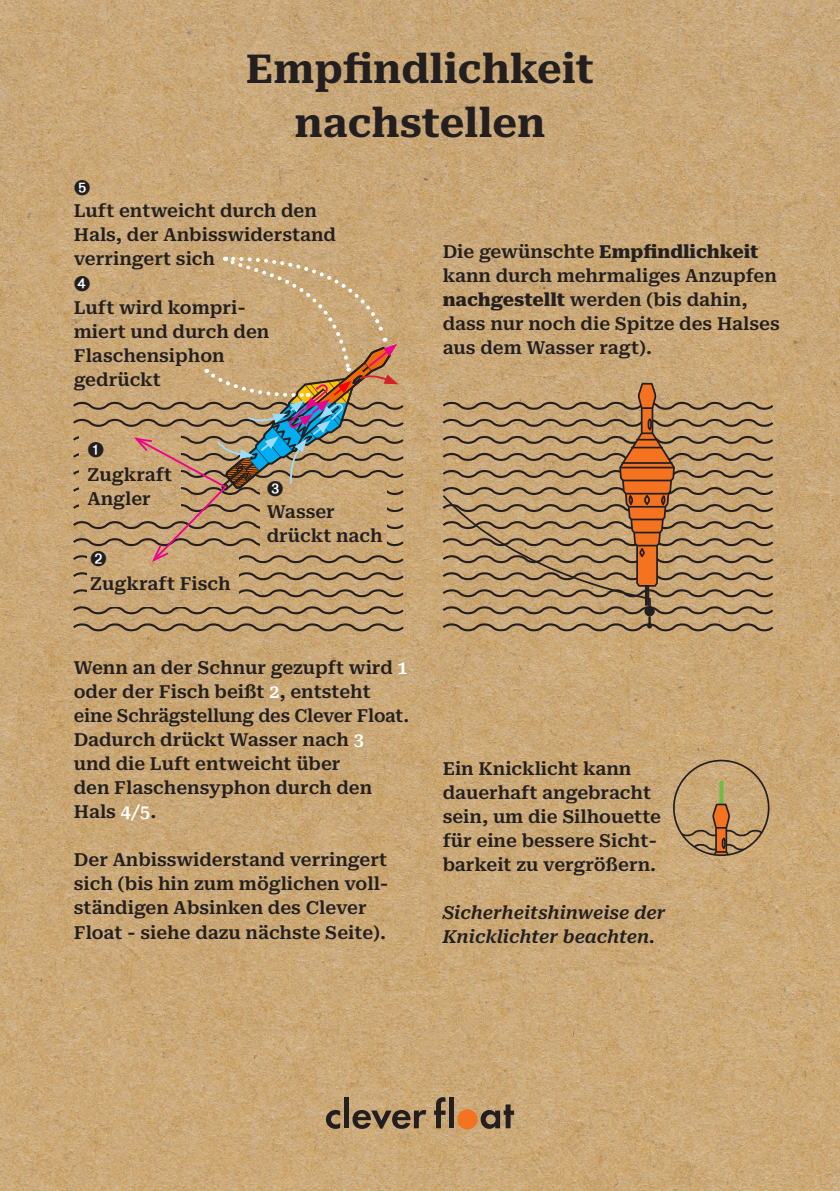
<style>
.page{position:relative;width:840px;height:1191px;background:#fff}
.page>*{position:absolute;margin:0;border:0;box-sizing:border-box;transform-origin:0 0}
.t1{font:700 40px/54px "Roboto Serif";color:#231f20;text-align:center}
.t2{font:600 18px/24px "Roboto Serif";color:#231f20}
.t3{font:italic 600 18px/24px "Roboto Serif";color:#231f20}
.s1{color:#fff}
.s2{font-weight:800}
</style>
<div class="page">
<img style="left:17px;top:0;width:822px;height:1191px">
<img style="left:0;top:0;width:17px;height:1191px">
<svg style="left:719px;top:780px;width:4px;height:33px"></svg>
<hr style="left:697px;top:896px;width:46px;height:1px;background:#231f20">
<hr style="left:700px;top:909px;width:41px;height:1px;background:#231f20">
<hr style="left:703px;top:921px;width:35px;height:1px;background:#231f20">
<hr style="left:705px;top:933px;width:30px;height:1px;background:#231f20">
<svg style="left:708px;top:946px;width:25px;height:1px"></svg>
<svg style="left:711px;top:958px;width:19px;height:1px"></svg>
<svg style="left:673px;top:802px;width:95px;height:53px;background:#b99465"></svg>
<div style="left:672px;top:759px;width:97px;height:97px;border:2px solid #231f20;border-radius:50%"></div>
<svg style="left:326px;top:1110px;width:14px;height:18px"></svg>
<div style="left:344px;top:1097px;width:5px;height:31px;background:#231f20"></div>
<svg style="left:352px;top:1110px;width:74px;height:18px"></svg>
<div style="left:457px;top:1109px;width:20px;height:20px;background:#f47321;border-radius:50%"></div>
<svg style="left:480px;top:1104px;width:34px;height:24px"></svg>
<div style="left:448px;top:1097px;width:5px;height:31px;background:#231f20"></div>
<svg style="left:434px;top:1097px;width:11px;height:31px"></svg>
<svg style="left:440px;top:381px;width:335px;height:253px;background:#b49165"></svg>
<svg style="left:74px;top:180px;width:16px;height:15px"></svg>
<svg style="left:71px;top:255px;width:335px;height:379px;background:#bc9e73"></svg>
<h1 class="t1" style="left:246px;top:38px;width:349px">Empfindlichkeit nachstellen</h1>
<p class="t2" style="left:74px;top:197px;width:263px">Luft entweicht durch den<br>Hals, der Anbisswiderstand verringert sich</p>
<p class="t2" style="left:74px;top:293px;width:197px">Luft wird kompri&shy;miert und durch den<br>Flaschensiphon gedrückt</p>
<p class="t2" style="left:87px;top:461px;width:86px">Zugkraft<br>Angler</p>
<p class="t2" style="left:90px;top:570px;width:142px">Zugkraft Fisch</p>
<p class="t2" style="left:266px;top:498px;width:117px">Wasser drückt nach</p>
<p class="t2" style="left:74px;top:654px;width:337px">Wenn an der Schnur gezupft wird <span class="s1">1 </span>oder der Fisch beißt <span class="s1">2</span>, entsteht eine Schrägstellung des Clever Float.<br>Dadurch drückt Wasser nach <span class="s1">3<br></span>und die Luft entweicht über<br>den Flaschensyphon durch den<br>Hals <span class="s1">4/5</span>.</p>
<p class="t2" style="left:74px;top:846px;width:316px">Der Anbisswiderstand verringert sich (bis hin zum möglichen voll&shy;ständigen Absinken des Clever Float - siehe dazu nächste Seite).</p>
<p class="t2" style="left:442px;top:238px;width:338px">Die gewünschte <span class="s2">Empfindlichkeit </span>kann durch mehrmaliges Anzupfen <span class="s2">nachgestellt</span> werden (bis dahin, dass nur noch die Spitze des Halses aus dem Wasser ragt).</p>
<p class="t2" style="left:442px;top:755px;width:220px">Ein Knicklicht kann dauerhaft angebracht sein, um die Silhouette für eine bessere Sicht&shy;barkeit zu vergrößern.</p>
<p class="t3" style="left:442px;top:899px;width:224px">Sicherheitshinweise der<br>Knicklichter beachten.</p>
</div>
